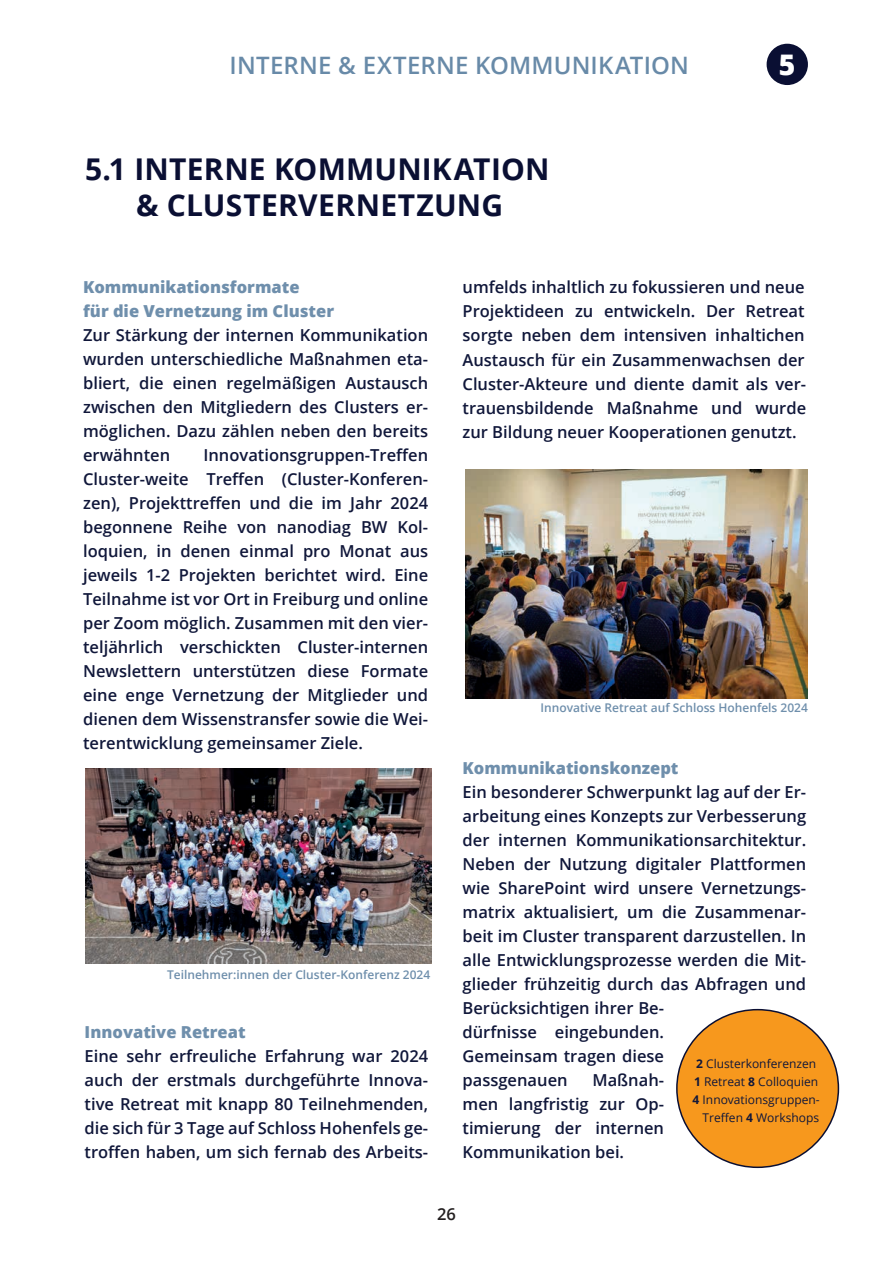
<style>
.page{position:relative;width:893px;height:1263px;background:#fff}
.page>*{position:absolute;margin:0;border:0;box-sizing:border-box;transform-origin:0 0}
.t1{font:700 30px/36px "Open Sans";letter-spacing:.005em;color:#0a0f33;text-align:center}
.t2{font:800 28.35px "Open Sans";color:#fff}
.t3{font:600 24px "Open Sans";letter-spacing:.005em;color:#688aa8}
.t4{font:600 16.5px/24px "Open Sans";color:#10173a;text-align:justify}
.t5{font:800 16.5px/24px "Open Sans";color:#6f8fac}
.t6{font:600 16.5px "Open Sans";color:#231f20}
.t7{font:600 12px "Open Sans";color:#6f8fac}
.t8{font:12px/18px "Open Sans";color:#10173a;text-align:right}
.s1{font-weight:700}
</style>
<div class="page">
<div style="left:767px;top:44px;width:41px;height:41px;background:#0a0f33;border-radius:50%"></div>
<div style="left:677px;top:1010px;width:161px;height:157px;background:#f7981d;border-radius:50%"></div>
<img style="left:465px;top:470px;width:343px;height:228px">
<img style="left:85px;top:769px;width:346px;height:194px">
<h3 class="t3" style="left:230px;top:48px;width:461px">INTERNE &amp; EXTERNE KOMMUNIKATION</h3>
<h2 class="t2" style="left:779px;top:43px;width:18px">5</h2>
<h1 class="t1" style="left:85px;top:151px;width:466px">5.1 INTERNE KOMMUNIKATION &amp; CLUSTERVERNETZUNG</h1>
<p class="t5" style="left:83px;top:274px;width:252px">Kommunikationsformate<br>für die Vernetzung im Cluster</p>
<p class="t4" style="left:83px;top:323px;width:347px">Zur Stärkung der internen Kommunikation wurden unterschiedliche Maßnahmen eta&shy;bliert, die einen regelmäßigen Austausch zwischen den Mitgliedern des Clusters er&shy;möglichen. Dazu zählen neben den bereits erwähnten</p>
<p class="t4" style="left:83px;top:443px;width:347px;text-indent:120px">Innovationsgruppen-Treffen Cluster-weite Treffen (Cluster-Konferen&shy;zen), Projekttreffen und die im Jahr 2024 begonnene Reihe von nanodiag BW Kol&shy;loquien, in denen einmal pro Monat aus jeweils 1-2 Projekten berichtet wird. Eine Teilnahme ist vor Ort in Freiburg und online per Zoom möglich. Zusammen mit den vier&shy;teljährlich verschickten Cluster-internen Newslettern unterstützen diese Formate eine enge Vernetzung der Mitglieder und dienen dem Wissenstransfer sowie die Wei&shy;terentwicklung gemeinsamer Ziele.</p>
<p class="t7" style="left:167px;top:966px;width:265px">Teilnehmer:innen der Cluster-Konferenz 2024</p>
<p class="t5" style="left:85px;top:1019px;width:163px">Innovative Retreat</p>
<p class="t4" style="left:85px;top:1043px;width:345px">Eine sehr erfreuliche Erfahrung war 2024 auch der erstmals durchgeführte Innova&shy;tive Retreat mit knapp 80 Teilnehmenden, die sich für 3 Tage auf Schloss Hohenfels ge&shy;troffen haben, um sich fernab des Arbeits-</p>
<p class="t4" style="left:463px;top:275px;width:345px">umfelds inhaltlich zu fokussieren und neue Projektideen zu entwickeln. Der Retreat sorgte neben dem intensiven inhaltichen Austausch für ein Zusammenwachsen der Cluster-Akteure und diente damit als ver&shy;trauensbildende Maßnahme und wurde zur Bildung neuer Kooperationen genutzt.</p>
<p class="t7" style="left:540px;top:700px;width:269px">Innovative Retreat auf Schloss Hohenfels 2024</p>
<p class="t5" style="left:463px;top:755px;width:217px">Kommunikationskonzept</p>
<p class="t4" style="left:463px;top:779px;width:345px;text-align:left">Ein besonderer Schwerpunkt lag auf der Er&shy;arbeitung eines Konzepts zur Verbesserung der internen Kommunikationsarchitektur.<br>Neben der Nutzung digitaler Plattformen wie SharePoint wird unsere Vernetzungs&shy;matrix aktualisiert, um die Zusammenar&shy;beit im Cluster transparent darzustellen. In alle Entwicklungsprozesse werden die Mit&shy;glieder frühzeitig durch das Abfragen und Berücksichtigen ihrer Be-<br>dürfnisse eingebunden.<br>Gemeinsam tragen diese<br>passgenauen</p>
<p class="t8" style="left:693px;top:1054px;width:129px"><span class="s1">2</span> Clusterkonferenzen<br><span class="s1">1</span> Retreat <span class="s1">8</span> Colloquien<br><span class="s1">4</span> Innovationsgruppen-<br>Treffen <span class="s1">4</span> Workshops</p>
<p class="t4" style="left:463px;top:1067px;width:203px;text-indent:130px">Maßnah&shy;men langfristig zur Op&shy;timierung der internen Kommunikation bei.</p>
<p class="t6" style="left:437px;top:1203px;width:20px">26</p>
</div>
